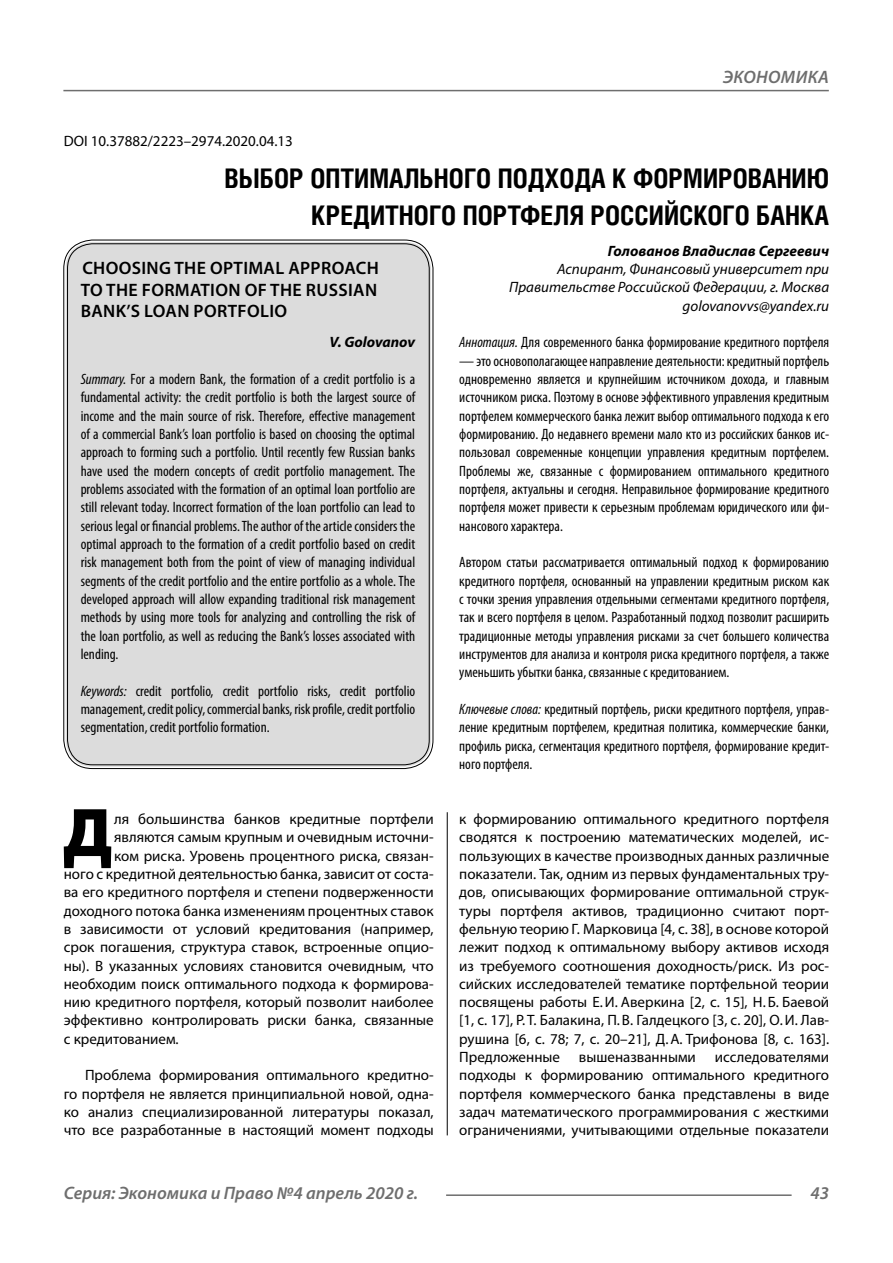
<style>
.page{position:relative;width:893px;height:1263px;background:#fff}
.page>*{position:absolute;margin:0;border:0;box-sizing:border-box;transform-origin:0 0}
.Bukvica{font:900 69.3px "Myriad Pro";color:#000}
.Header{font:700 27px/37.5px "Helios Cond C";color:#000;text-align:right}
.Header-eng{font:600 18px/21.6px "Myriad Pro";letter-spacing:.02em;color:#000;text-align:justify}
.t1{font:italic 600 18px "Myriad Pro";color:#6e6e6e}
.Annotation-rus{font:condensed 15px/18.3px "Myriad Pro";color:#000;text-align:justify}
.Annotation-eng{font:condensed 15px/18.3px "Myriad Pro";color:#000;text-align:justify}
.Normal{font:15px/18.3px "Myriad Pro";color:#000;text-align:justify}
.Bukvica-2{font:15px "Myriad Pro";color:#000}
.Author-doc{font:italic 15px/18.3px "Myriad Pro";color:#000;text-align:right}
.DOI{font:15px "Myriad Pro";color:#000}
.Author{font:italic 700 15px "Myriad Pro";color:#000}
.Author-email{font:italic 15px "Myriad Pro";color:#000}
.Author-eng{font:italic 700 15px "Myriad Pro";color:#000}
.s1{font-style:italic}
</style>
<div class="page">
<hr style="left:447px;top:812px;width:1px;height:323px;background:#000">
<div style="left:66px;top:242px;width:365px;height:525px;background:#dcdcdc;border-radius:27px"></div>
<hr style="left:63px;top:90px;width:766px;height:1px;background:#6e6e6e">
<hr style="left:446px;top:1194px;width:346px;height:2px;background:#6e6e6e">
<p class="t1" style="left:723px;top:66px;width:24px">Экономика</p>
<p class="DOI" style="left:64px;top:132px;width:231px">DOI 10.37882/2223–2974.2020.04.13</p>
<p class="Header" style="left:225px;top:159px;width:606px">ВЫБОР ОПТИМАЛЬНОГО ПОДХОДА К ФОРМИРОВАНИЮ<br>КРЕДИТНОГО ПОРТФЕЛЯ РОССИЙСКОГО БАНКА</p>
<p class="Author" style="left:608px;top:241px;width:223px">Голованов Владислав Сергеевич</p>
<p class="Author-doc" style="left:509px;top:260px;width:321px">Аспирант, Финансовый университет при<br>Правительстве Российской Федерации, г. Москва</p>
<p class="Author-email" style="left:683px;top:296px;width:148px">golovanovvs@yandex.ru</p>
<p class="Annotation-rus" style="left:459px;top:333px;width:371px"><span class="s1">Аннотация.</span> Для современного банка формирование кредитного портфеля</p>
<p class="Annotation-rus" style="left:459px;top:351px;width:371px">— это основополагающее направление деятельности: кредитный портфель одновременно является и крупнейшим источником дохода, и главным источником риска. Поэтому в основе эффективного управления кредитным портфелем коммерческого банка лежит выбор оптимального подхода к его формированию. До недавнего времени мало кто из российских банков ис&shy;пользовал современные концепции управления кредитным портфелем.<br>Проблемы же, связанные с формированием оптимального кредитного портфеля, актуальны и сегодня. Неправильное формирование кредитного портфеля может привести к серьезным проблемам юридического или фи&shy;нансового характера.</p>
<p class="Annotation-rus" style="left:459px;top:553px;width:371px">Автором статьи рассматривается оптимальный подход к формированию кредитного портфеля, основанный на управлении кредитным риском как с точки зрения управления отдельными сегментами кредитного портфеля, так и всего портфеля в целом. Разработанный подход позволит расширить традиционные методы управления рисками за счет большего количества инструментов для анализа и контроля риска кредитного портфеля, а также уменьшить убытки банка, связанные с кредитованием.</p>
<p class="Annotation-rus" style="left:459px;top:700px;width:371px"><span class="s1">Ключевые слова:</span> кредитный портфель, риски кредитного портфеля, управ&shy;ление кредитным портфелем, кредитная политика, коммерческие банки, профиль риска, сегментация кредитного портфеля, формирование кредит&shy;ного портфеля.</p>
<p class="Bukvica" style="left:63px;top:786px;width:51px">Д</p>
<p class="Bukvica-2" style="left:114px;top:810px;width:321px">ля большинства банков кредитные портфели</p>
<p class="Header-eng" style="left:81px;top:257px;width:300px">CHOOSING THE OPTIMAL APPROACH TO THE FORMATION OF THE RUSSIAN BANK’S LOAN PORTFOLIO</p>
<p class="Author-eng" style="left:329px;top:333px;width:87px">V. Golovanov</p>
<p class="Annotation-eng" style="left:81px;top:370px;width:336px"><span class="s1">Summary.</span> For a modern Bank, the formation of a credit portfolio is a fundamental activity: the credit portfolio is both the largest source of income and the main source of risk. Therefore, effective management of a commercial Bank’s loan portfolio is based on choosing the optimal approach to forming such a portfolio. Until recently few Russian banks have used the modern concepts of credit portfolio management. The problems associated with the formation of an optimal loan portfolio are still relevant today. Incorrect formation of the loan portfolio can lead to serious legal or financial problems. The author of the article considers the optimal approach to the formation of a credit portfolio based on credit risk management both from the point of view of managing individual segments of the credit portfolio and the entire portfolio as a whole. The developed approach will allow expanding traditional risk management methods by using more tools for analyzing and controlling the risk of the loan portfolio, as well as reducing the Bank’s losses associated with lending.</p>
<p class="Annotation-eng" style="left:81px;top:681px;width:336px"><span class="s1">Keywords:</span> credit portfolio, credit portfolio risks, credit portfolio management, credit policy, commercial banks, risk profile, credit portfolio segmentation, credit portfolio formation.</p>
<p class="Normal" style="left:459px;top:809px;width:371px">к формированию оптимального кредитного портфеля сводятся к построению математических моделей, ис&shy;пользующих в качестве производных данных различные показатели. Так, одним из первых фундаментальных тру&shy;дов, описывающих формирование оптимальной струк&shy;туры портфеля активов, традиционно считают порт&shy;фельную теорию Г. Марковица [4, с. 38], в основе которой лежит подход к оптимальному выбору активов исходя из требуемого соотношения доходность/риск. Из рос&shy;сийских исследователей тематике портфельной теории посвящены работы Е.И. Аверкина [2, с. 15], Н.Б. Баевой [1, с. 17], Р. Т. Балакина, П.В. Галдецкого [3, с. 20], О.И. Лав&shy;рушина [6, с. 78; 7, с. 20–21], Д.А. Трифонова [8, с. 163].<br>Предложенные</p>
<p class="Bukvica-2" style="left:114px;top:828px;width:321px">являются самым крупным и очевидным источни-</p>
<p class="Bukvica-2" style="left:114px;top:846px;width:321px">ком риска. Уровень процентного риска, связан-</p>
<p class="Bukvica-2" style="left:64px;top:864px;width:371px">ного с кредитной деятельностью банка, зависит от соста-</p>
<p class="Bukvica-2" style="left:64px;top:883px;width:371px">ва его кредитного портфеля и степени подверженности</p>
<p class="Bukvica-2" style="left:64px;top:901px;width:371px">доходного потока банка изменениям процентных ставок</p>
<p class="Bukvica-2" style="left:64px;top:919px;width:371px">в зависимости от условий кредитования (например,</p>
<p class="Bukvica-2" style="left:64px;top:938px;width:371px">срок погашения, структура ставок, встроенные опцио-</p>
<p class="Bukvica-2" style="left:64px;top:956px;width:371px">ны). В указанных условиях становится очевидным, что</p>
<p class="Bukvica-2" style="left:64px;top:974px;width:371px">необходим поиск оптимального подхода к формирова-</p>
<p class="Bukvica-2" style="left:64px;top:993px;width:371px">нию кредитного портфеля, который позволит наиболее</p>
<p class="Bukvica-2" style="left:64px;top:1011px;width:371px">эффективно контролировать риски банка, связанные</p>
<p class="Bukvica-2" style="left:64px;top:1029px;width:116px">с кредитованием.</p>
<p class="Normal" style="left:64px;top:1066px;width:371px;text-indent:21px">Проблема формирования оптимального кредитно&shy;го портфеля не является принципиальной новой, одна&shy;ко анализ специализированной литературы показал, что все разработанные в настоящий момент подходы</p>
<p class="Normal" style="left:459px;top:1048px;width:371px;text-indent:256px">исследователями подходы к формированию оптимального кредитного портфеля коммерческого банка представлены в виде задач математического программирования с жесткими ограничениями, учитывающими отдельные показатели</p>
<p class="Normal" style="left:579px;top:1048px;width:118px">вышеназванными</p>
<p class="t1" style="left:64px;top:1182px;width:356px">Серия: Экономика и Право №4 апрель 2020 г.</p>
<p class="t1" style="left:810px;top:1182px;width:20px">43</p>
</div>
